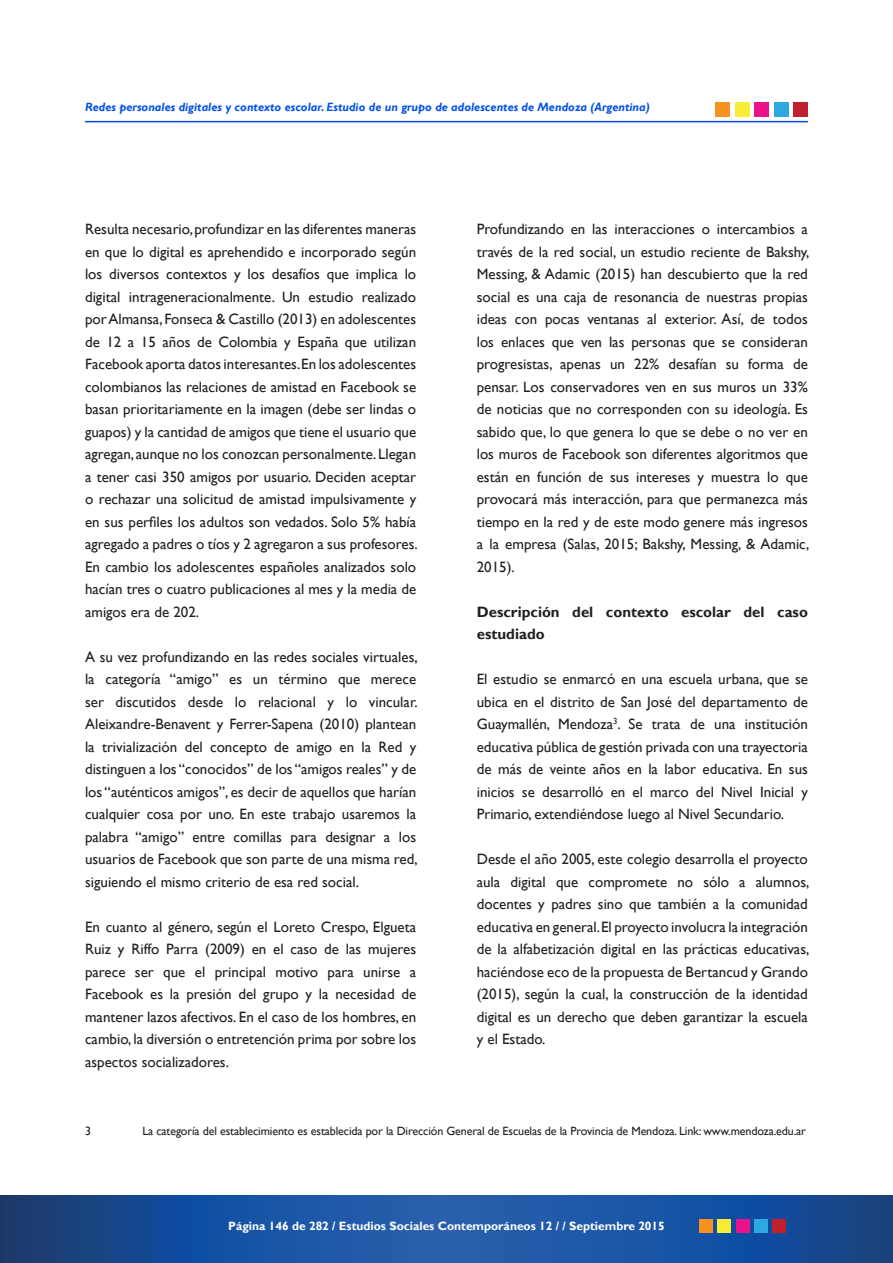
<style>
.page{position:relative;width:893px;height:1263px;background:#fff}
.page>*{position:absolute;margin:0;border:0;box-sizing:border-box;transform-origin:0 0}
.t1{font:15px/22.5px "Gill Sans";color:#231f20;text-align:justify}
.t2{font:700 15px/22.5px "Gill Sans";color:#231f20}
.t3{font:12px "Gill Sans";letter-spacing:-.01em;color:#231f20}
.t4{font:italic 700 12px "Gill Sans";color:#0051eb}
.t5{font:700 12px "Gill Sans";color:#fff}
</style>
<div class="page">
<svg style="left:0;top:1195px;width:893px;height:68px;background:#1a509b"></svg>
<div style="left:699px;top:1219px;width:13px;height:13px;background:#f7911f"></div>
<div style="left:717px;top:1219px;width:14px;height:13px;background:#f7ed36"></div>
<div style="left:736px;top:1219px;width:13px;height:13px;background:#eb128c"></div>
<div style="left:754px;top:1219px;width:14px;height:13px;background:#2ea8e0"></div>
<div style="left:773px;top:1219px;width:13px;height:13px;background:#bf212e"></div>
<hr style="left:85px;top:121px;width:723px;height:1px;background:#004beb">
<div style="left:715px;top:102px;width:14px;height:15px;background:#f7911f"></div>
<div style="left:735px;top:102px;width:14px;height:15px;background:#f7ed36"></div>
<div style="left:755px;top:102px;width:14px;height:15px;background:#eb128c"></div>
<div style="left:774px;top:102px;width:14px;height:15px;background:#2ea8e0"></div>
<div style="left:794px;top:102px;width:14px;height:15px;background:#bf212e"></div>
<p class="t4" style="left:85px;top:100px;width:566px">Redes personales digitales y contexto escolar. Estudio de un grupo de adolescentes de Mendoza (Argentina)</p>
<p class="t1" style="left:85px;top:218px;width:334px">Resulta necesario, profundizar en las diferentes maneras en que lo digital es aprehendido e incorporado según los diversos contextos y los desafíos que implica lo digital intrageneracionalmente. Un estudio realizado por Almansa, Fonseca &amp; Castillo (2013) en adolescentes de 12 a 15 años de Colombia y España que utilizan Facebook aporta datos interesantes. En los adolescentes colombianos las relaciones de amistad en Facebook se basan prioritariamente en la imagen (debe ser lindas o guapos) y la cantidad de amigos que tiene el usuario que agregan, aunque no los conozcan personalmente. Llegan a tener casi 350 amigos por usuario. Deciden aceptar o rechazar una solicitud de amistad impulsivamente y en sus perfiles los adultos son vedados. Solo 5% había agregado a padres o tíos y 2 agregaron a sus profesores.<br>En cambio los adolescentes españoles analizados solo hacían tres o cuatro publicaciones al mes y la media de amigos era de 202.</p>
<p class="t1" style="left:85px;top:645px;width:334px">A su vez profundizando en las redes sociales virtuales, la categoría “amigo” es un término que merece ser discutidos desde lo relacional y lo vincular.<br>Aleixandre-Benavent y Ferrer-Sapena (2010) plantean la trivialización del concepto de amigo en la Red y distinguen a los “conocidos” de los “amigos reales” y de los “auténticos amigos”, es decir de aquellos que harían cualquier cosa por uno. En este trabajo usaremos la palabra “amigo” entre comillas para designar a los usuarios de Facebook que son parte de una misma red, siguiendo el mismo criterio de esa red social.</p>
<p class="t1" style="left:85px;top:915px;width:333px">En cuanto al género, según el Loreto Crespo, Elgueta Ruiz y Riffo Parra (2009) en el caso de las mujeres parece ser que el principal motivo para unirse a Facebook es la presión del grupo y la necesidad de mantener lazos afectivos. En el caso de los hombres, en cambio, la diversión o entretención prima por sobre los aspectos socializadores.</p>
<p class="t1" style="left:477px;top:218px;width:334px">Profundizando en las interacciones o intercambios a través de la red social, un estudio reciente de Bakshy, Messing, &amp; Adamic (2015) han descubierto que la red social es una caja de resonancia de nuestras propias ideas con pocas ventanas al exterior. Así, de todos los enlaces que ven las personas que se consideran progresistas, apenas un 22% desafían su forma de pensar. Los conservadores ven en sus muros un 33% de noticias que no corresponden con su ideología. Es sabido que, lo que genera lo que se debe o no ver en los muros de Facebook son diferentes algoritmos que están en función de sus intereses y muestra lo que provocará más interacción, para que permanezca más tiempo en la red y de este modo genere más ingresos a la empresa (Salas, 2015; Bakshy, Messing, &amp; Adamic, 2015).</p>
<p class="t2" style="left:477px;top:601px;width:333px">Descripción del contexto escolar del caso estudiado</p>
<p class="t1" style="left:477px;top:668px;width:333px">El estudio se enmarcó en una escuela urbana, que se ubica en el distrito de San José del departamento de Guaymallén, Mendoza<sup>3</sup>. Se trata de una institución educativa pública de gestión privada con una trayectoria de más de veinte años en la labor educativa. En sus inicios se desarrolló en el marco del Nivel Inicial y Primario, extendiéndose luego al Nivel Secundario.</p>
<p class="t1" style="left:477px;top:848px;width:334px">Desde el año 2005, este colegio desarrolla el proyecto aula digital que compromete no sólo a alumnos, docentes y padres sino que también a la comunidad educativa en general. El proyecto involucra la integración de la alfabetización digital en las prácticas educativas, haciéndose eco de la propuesta de Bertancud y Grando (2015), según la cual, la construcción de la identidad digital es un derecho que deben garantizar la escuela y el Estado.</p>
<p class="t3" style="left:85px;top:1124px;width:7px">3</p>
<p class="t3" style="left:142px;top:1124px;width:665px">La categoría del establecimiento es establecida por la Dirección General de Escuelas de la Provincia de Mendoza. Link: www.mendoza.edu.ar</p>
<p class="t5" style="left:228px;top:1219px;width:438px">Página 146 de 282 / Estudios Sociales Contemporáneos 12 / / Septiembre 2015</p>
</div>
